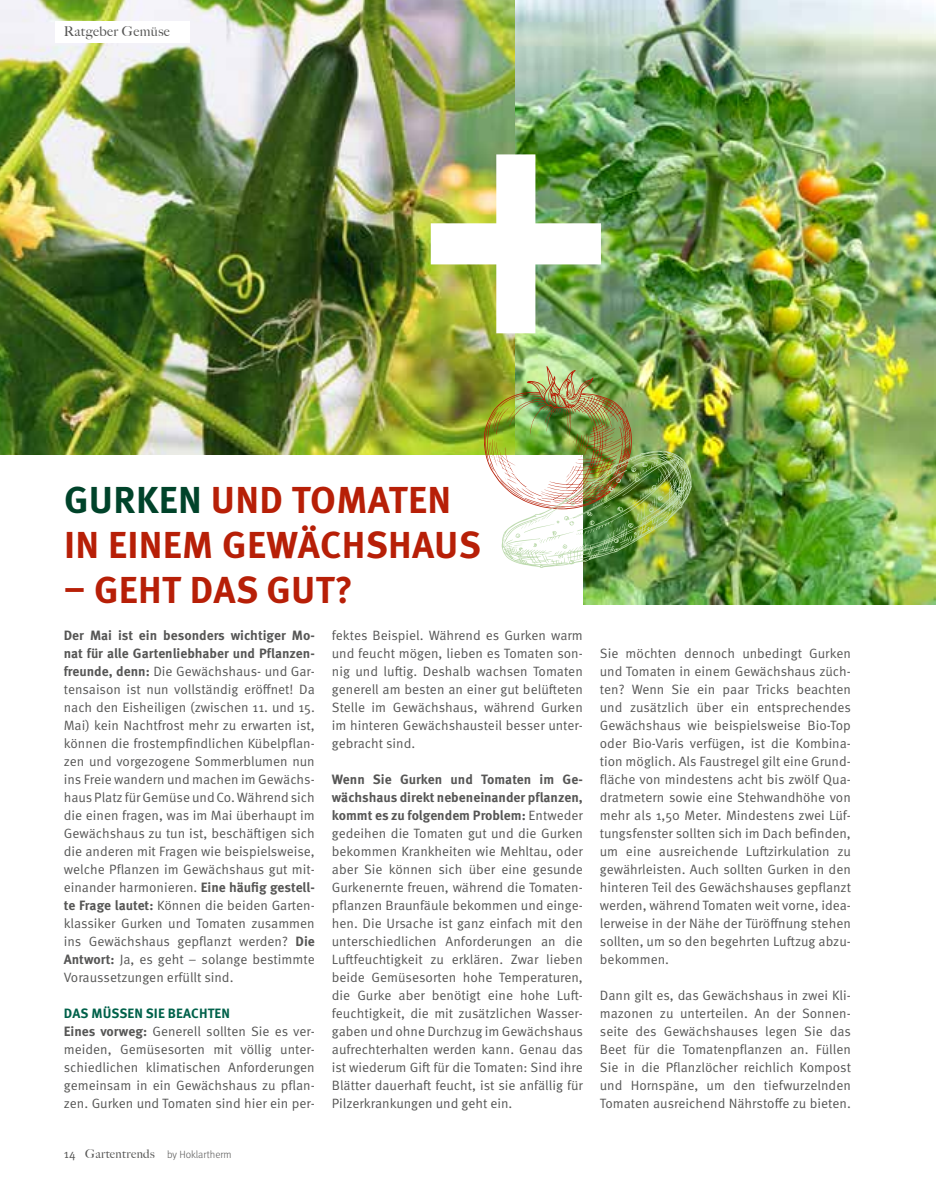
<style>
.page{position:relative;width:936px;height:1191px;background:#fff}
.page>*{position:absolute;margin:0;border:0;box-sizing:border-box;transform-origin:0 0}
.t1{font:700 37.5px/45px "Meta Pro";letter-spacing:.01em;color:#b71f07}
.t2{font:13.5px/18px "Meta Pro Norm";color:#565655;text-align:justify}
.t3{font:700 13.5px/18px "Meta Pro";color:#565655}
.t4{font:700 13.5px "Meta Pro";letter-spacing:.01em;color:#00614a}
.t5{font:500 13.5px "Big Caslon";letter-spacing:.03em;color:#565655}
.t6{font:300 10.5px "Meta Pro";color:#565655}
.s1{color:#00432a}
.s2{font-family:"Meta Pro";font-weight:700}
.s3{font-family:"Meta Pro Norm";font-weight:400;font-size:12px}
.s4{font-family:"Big Caslon";font-weight:500;font-size:12px}
.s5{font-family:"Meta Pro Norm";font-weight:400}
</style>
<div class="page">
<img style="left:0;top:0;width:516px;height:455px">
<img style="left:516px;top:0;width:419px;height:604px">
<div style="left:0;top:455px;width:583px;height:154px;background:#fff"></div>
<img style="left:431px;top:154px;width:170px;height:179px">
<img style="left:484px;top:366px;width:207px;height:202px">
<div style="left:55px;top:21px;width:135px;height:22px;background:#fff"></div>
<p class="t5" style="left:64px;top:20px;width:107px">Ratgeber Gemüse</p>
<h1 class="t1" style="left:64px;top:475px;width:418px"><span class="s1">GURKEN</span> UND TOMATEN<br>IN EINEM GEWÄCHSHAUS</h1>
<h1 class="t1" style="left:64px;top:565px;width:291px">– GEHT DAS GUT?</h1>
<p class="t3" style="left:64px;top:625px;width:252px">Der Mai ist ein besonders wichtiger Mo&shy;nat für alle Gartenliebhaber und Pflanzen-</p>
<p class="t2" style="left:64px;top:661px;width:252px"><span class="s2">freunde, denn:</span> Die Gewächshaus- und Gar&shy;tensaison ist nun vollständig eröffnet! Da nach den Eisheiligen (zwischen 11. und 15.<br>Mai) kein Nachtfrost mehr zu erwarten ist, können die frostempfindlichen Kübelpflan&shy;zen und vorgezogene Sommerblumen nun ins Freie wandern und machen im Gewächs&shy;haus Platz für Gemüse und Co. Während sich die einen fragen, was im Mai überhaupt im Gewächshaus zu tun ist, beschäftigen sich die anderen mit Fragen wie beispielsweise, welche Pflanzen im Gewächshaus gut mit&shy;einander harmonieren. <span class="s2">Eine häufig gestell&shy;te Frage lautet:</span> Können die beiden Garten&shy;klassiker Gurken und Tomaten zusammen ins Gewächshaus gepflanzt werden? <span class="s2">Die Antwort:</span> Ja, es geht – solange bestimmte Voraussetzungen erfüllt sind.</p>
<p class="t4" style="left:64px;top:1002px;width:168px">DAS MÜSSEN SIE BEACHTEN</p>
<p class="t2" style="left:64px;top:1021px;width:252px"><span class="s2">Eines vorweg:</span> Generell sollten Sie es ver&shy;meiden, Gemüsesorten mit völlig unter&shy;schiedlichen klimatischen Anforderungen gemeinsam in ein Gewächshaus zu pflan&shy;zen. Gurken und Tomaten sind hier ein per-</p>
<p class="t6" style="left:64px;top:1146px;width:169px"><span class="s3">14</span> <span class="s4">Gartentrends</span> by Hoklartherm</p>
<p class="t2" style="left:332px;top:625px;width:252px">fektes Beispiel. Während es Gurken warm und feucht mögen, lieben es Tomaten son&shy;nig und luftig. Deshalb wachsen Tomaten generell am besten an einer gut belüfteten Stelle im Gewächshaus, während Gurken im hinteren Gewächshausteil besser unter&shy;gebracht sind.</p>
<p class="t3" style="left:332px;top:769px;width:252px;text-align:justify">Wenn Sie Gurken und Tomaten im Ge&shy;wächshaus direkt nebeneinander pflanzen, kommt es zu folgendem Problem: <span class="s5">Entweder</span></p>
<p class="t2" style="left:332px;top:823px;width:253px">gedeihen die Tomaten gut und die Gurken bekommen Krankheiten wie Mehltau, oder aber Sie können sich über eine gesunde Gurkenernte freuen, während die Tomaten&shy;pflanzen Braunfäule bekommen und einge&shy;hen. Die Ursache ist ganz einfach mit den unterschiedlichen Anforderungen an die Luftfeuchtigkeit zu erklären. Zwar lieben beide Gemüsesorten hohe Temperaturen, die Gurke aber benötigt eine hohe Luft&shy;feuchtigkeit, die mit zusätzlichen Wasser&shy;gaben und ohne Durchzug im Gewächshaus aufrechterhalten werden kann. Genau das ist wiederum Gift für die Tomaten: Sind ihre Blätter dauerhaft feucht, ist sie anfällig für Pilzerkrankungen und geht ein.</p>
<p class="t2" style="left:600px;top:643px;width:253px">Sie möchten dennoch unbedingt Gurken und Tomaten in einem Gewächshaus züch&shy;ten? Wenn Sie ein paar Tricks beachten und zusätzlich über ein entsprechendes Gewächshaus wie beispielsweise Bio-Top oder Bio-Varis verfügen, ist die Kombina&shy;tion möglich. Als Faustregel gilt eine Grund&shy;fläche von mindestens acht bis zwölf Qua&shy;dratmetern sowie eine Stehwandhöhe von mehr als 1,50 Meter. Mindestens zwei Lüf&shy;tungsfenster sollten sich im Dach befinden, um eine ausreichende Luftzirkulation zu gewährleisten. Auch sollten Gurken in den hinteren Teil des Gewächshauses gepflanzt werden, während Tomaten weit vorne, idea&shy;lerweise in der Nähe der Türöffnung stehen sollten, um so den begehrten Luftzug abzu&shy;bekommen.</p>
<p class="t2" style="left:600px;top:985px;width:253px">Dann gilt es, das Gewächshaus in zwei Kli&shy;mazonen zu unterteilen. An der Sonnen&shy;seite des Gewächshauses legen Sie das Beet für die Tomatenpflanzen an. Füllen Sie in die Pflanzlöcher reichlich Kompost und Hornspäne, um den tiefwurzelnden Tomaten ausreichend Nährstoffe zu bieten.</p>
</div>
